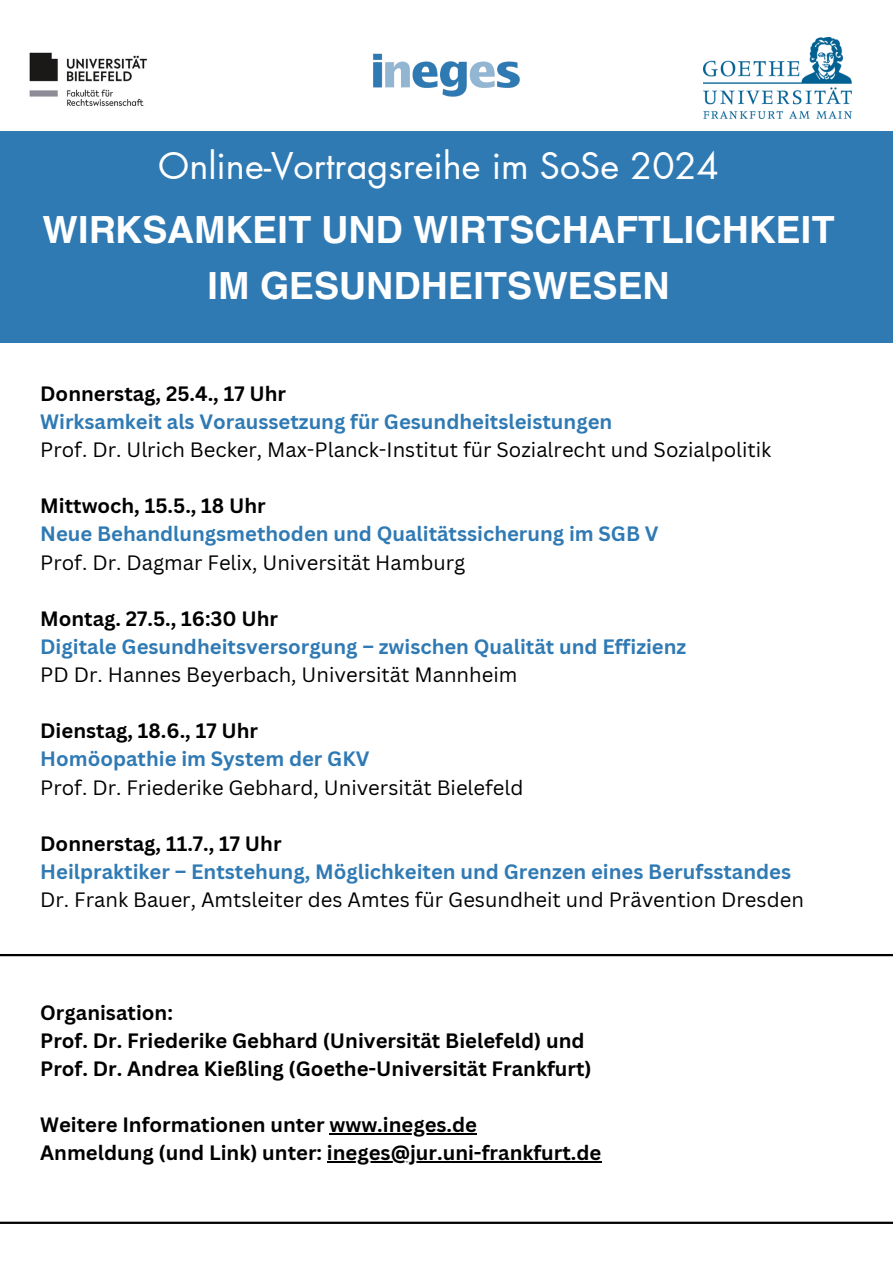
<style>
.page{position:relative;width:893px;height:1263px;background:#fff}
.page>*{position:absolute;margin:0;border:0;box-sizing:border-box;transform-origin:0 0}
.t1{font:700 37.5px/56.2px "Helvetica World";color:#fff;text-align:center}
.t2{font:36px "Futura LT Pro";color:#fff}
.t3{font:700 20.25px/28.1px "Canva Sans";color:#000}
.t4{font:20.25px "Canva Sans";color:#000}
.t5{font:700 20.25px "Canva Sans";color:#307ab4}
</style>
<div class="page">
<img style="left:373px;top:53px;width:147px;height:44px">
<img style="left:29px;top:52px;width:119px;height:54px">
<div style="left:0;top:131px;width:893px;height:212px;background:#307ab4"></div>
<img style="left:703px;top:38px;width:148px;height:81px">
<hr style="left:329px;top:1133px;width:148px;height:2px;background:#000">
<hr style="left:327px;top:1161px;width:274px;height:2px;background:#000">
<hr style="left:0;top:954px;width:893px;height:2px;background:#000">
<hr style="left:0;top:1222px;width:893px;height:2px;background:#000">
<h2 class="t2" style="left:158px;top:150px;width:562px">Online-Vortragsreihe im SoSe 2024</h2>
<h1 class="t1" style="left:42px;top:197px;width:794px">WIRKSAMKEIT UND WIRTSCHAFTLICHKEIT<br>IM GESUNDHEITSWESEN</h1>
<h2 class="t3" style="left:40px;top:379px;width:247px">Donnerstag, 25.4., 17 Uhr</h2>
<h1 class="t5" style="left:40px;top:407px;width:573px">Wirksamkeit als Voraussetzung für Gesundheitsleistungen</h1>
<p class="t4" style="left:40px;top:435px;width:732px">Prof. Dr. Ulrich Becker, Max-Planck-Institut für Sozialrecht und Sozialpolitik</p>
<p class="t3" style="left:40px;top:491px;width:227px">Mittwoch, 15.5., 18 Uhr</p>
<p class="t5" style="left:40px;top:520px;width:620px">Neue Behandlungsmethoden und Qualitätssicherung im SGB V</p>
<p class="t4" style="left:40px;top:548px;width:427px">Prof. Dr. Dagmar Felix, Universität Hamburg</p>
<p class="t3" style="left:40px;top:604px;width:239px">Montag. 27.5., 16:30 Uhr</p>
<p class="t5" style="left:40px;top:632px;width:647px">Digitale Gesundheitsversorgung – zwischen Qualität und Effizienz</p>
<p class="t4" style="left:40px;top:660px;width:478px">PD Dr. Hannes Beyerbach, Universität Mannheim</p>
<p class="t3" style="left:40px;top:716px;width:219px">Dienstag, 18.6., 17 Uhr</p>
<p class="t5" style="left:40px;top:745px;width:331px">Homöopathie im System der GKV</p>
<p class="t4" style="left:40px;top:773px;width:485px">Prof. Dr. Friederike Gebhard, Universität Bielefeld</p>
<p class="t3" style="left:40px;top:829px;width:243px">Donnerstag, 11.7., 17 Uhr</p>
<p class="t5" style="left:40px;top:857px;width:752px">Heilpraktiker – Entstehung, Möglichkeiten und Grenzen eines Berufsstandes</p>
<p class="t4" style="left:40px;top:885px;width:765px">Dr. Frank Bauer, Amtsleiter des Amtes für Gesundheit und Prävention Dresden</p>
<p class="t3" style="left:40px;top:998px;width:553px">Organisation:<br>Prof. Dr. Friederike Gebhard (Universität Bielefeld) und<br>Prof. Dr. Andrea Kießling (Goethe-Universität Frankfurt)</p>
<p class="t3" style="left:40px;top:1110px;width:438px">Weitere Informationen unter www.ineges.de</p>
<h3 class="t3" style="left:40px;top:1138px;width:563px">Anmeldung (und Link) unter: ineges@jur.uni-frankfurt.de</h3>
</div>
